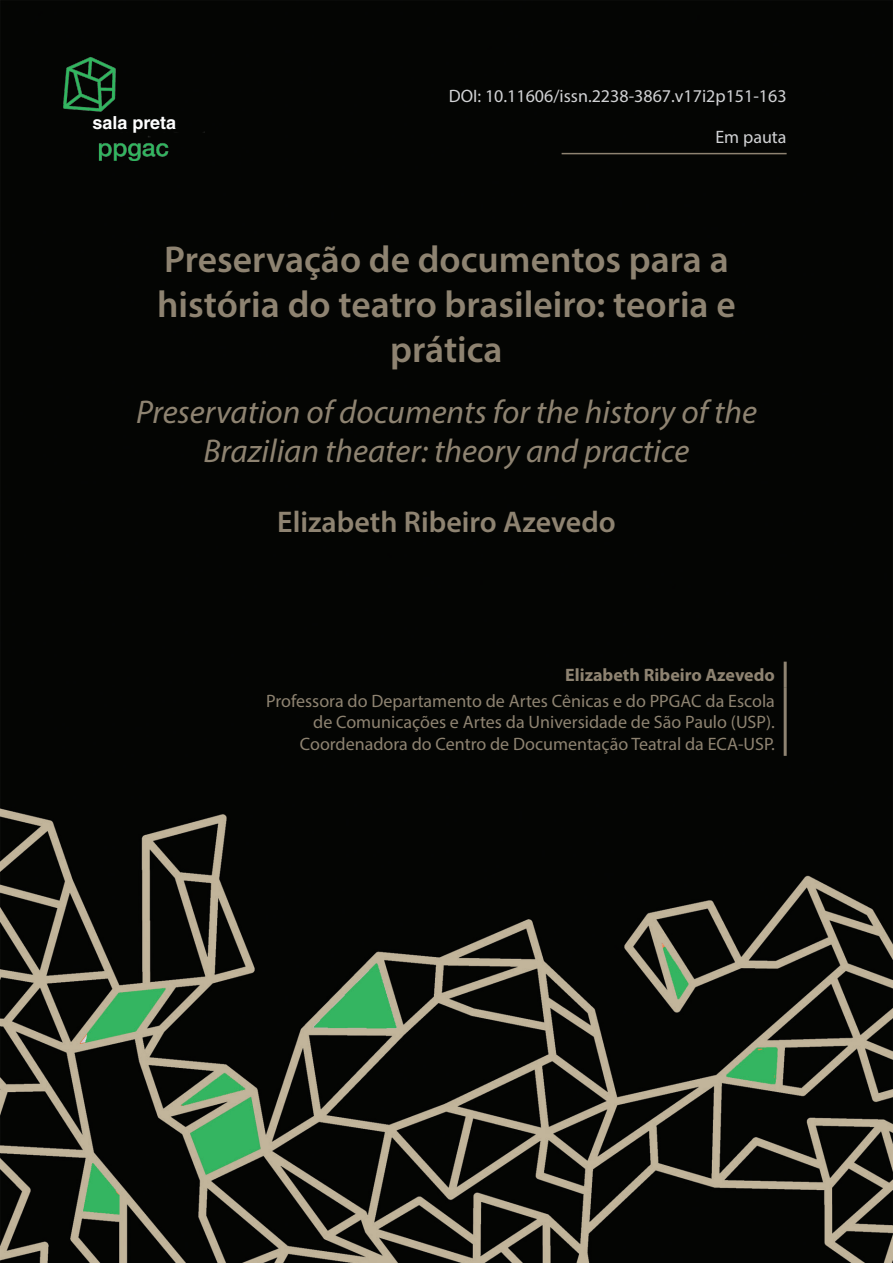
<style>
.page{position:relative;width:893px;height:1263px;background:#fff}
.page>*{position:absolute;margin:0;border:0;box-sizing:border-box;transform-origin:0 0}
.titulo{font:600 37.5px/45px "Myriad Pro";color:#8e8371;text-align:center}
.titulo-estr{font:italic 33px/39.6px "Myriad Pro";color:#8e8371;text-align:center}
.AUTORES_art{font:600 30px "Myriad Pro";color:#8e8371}
.mini-curriculo{font:18px/21.6px "Myriad Pro";color:#8e8371;text-align:right}
.DOI{font:18px "Myriad Pro";color:#d1d2d4}
.mini-curriculo-2{font:700 18px "Myriad Pro";color:#8e8371}
.sala_logo{font:700 18px "Helvetica LT Std";color:#fff}
</style>
<div class="page">
<img style="left:0;top:0;width:893px;height:1263px">
<hr style="left:784px;top:662px;width:3px;height:25px;background:#8e8371">
<hr style="left:784px;top:687px;width:3px;height:69px;background:#8e8371">
<hr style="left:562px;top:153px;width:225px;height:1px;background:#8e8371">
<img style="left:64px;top:56px;width:140px;height:104px">
<p class="sala_logo" style="left:92px;top:112px;width:85px">sala preta</p>
<p class="DOI" style="left:449px;top:85px;width:339px">DOI: 10.11606/issn.2238-3867.v17i2p151-163</p>
<p class="DOI" style="left:715px;top:126px;width:73px">Em pauta</p>
<p class="titulo" style="left:157px;top:236px;width:580px">Preservação de documentos para a história do teatro brasileiro: teoria e prática</p>
<p class="titulo-estr" style="left:136px;top:391px;width:622px">Preservation of documents for the history of the<br>Brazilian theater: theory and practice</p>
<p class="AUTORES_art" style="left:277px;top:503px;width:340px">Elizabeth Ribeiro Azevedo</p>
<p class="mini-curriculo-2" style="left:565px;top:663px;width:211px">Elizabeth Ribeiro Azevedo</p>
<p class="mini-curriculo" style="left:266px;top:689px;width:510px">Professora do Departamento de Artes Cênicas e do PPGAC da Escola de Comunicações e Artes da Universidade de São Paulo (USP).<br>Coordenadora do Centro de Documentação Teatral da ECA-USP.</p>
</div>
